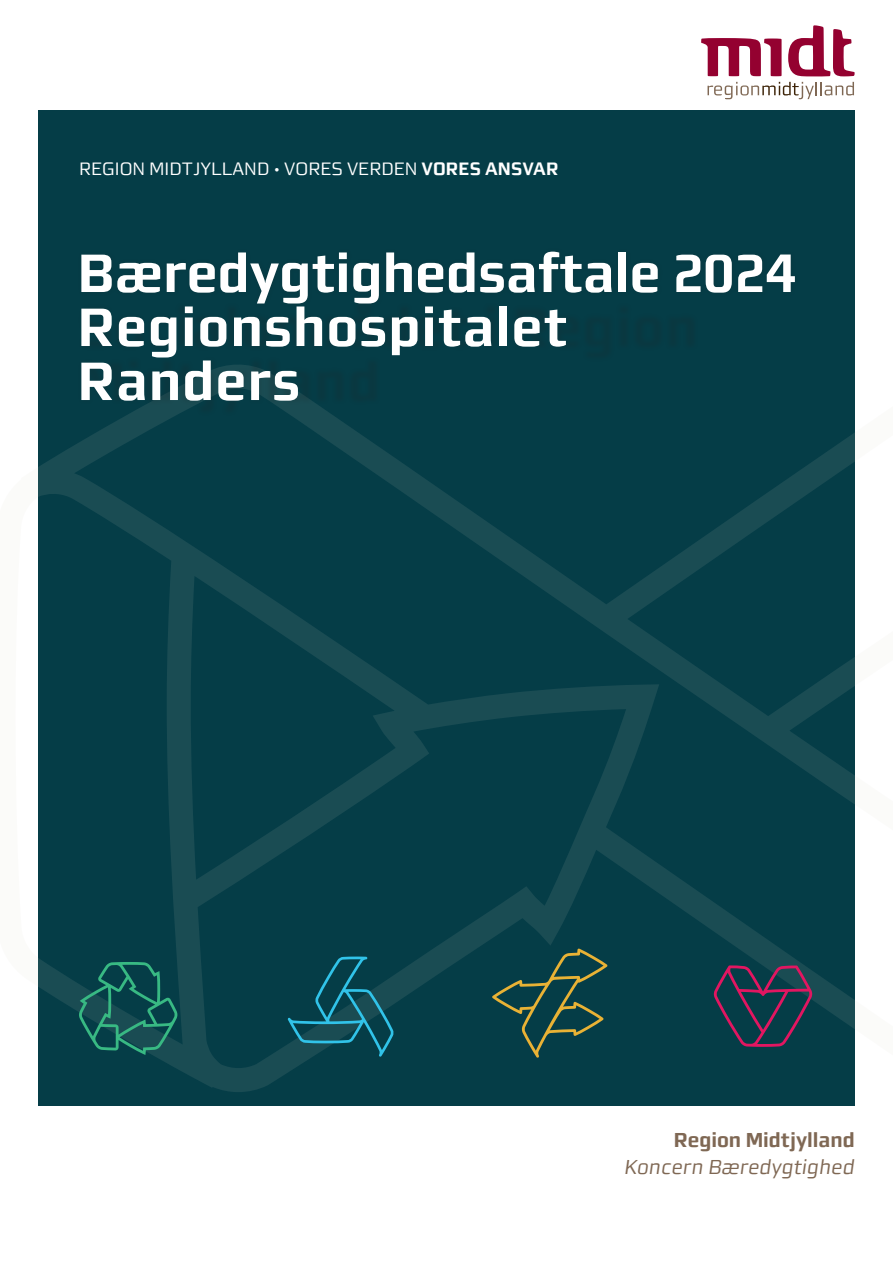
<style>
.page{position:relative;width:893px;height:1263px;background:#fff}
.page>*{position:absolute;margin:0;border:0;box-sizing:border-box;transform-origin:0 0}
.t1{font:700 54px/54px "midtsans";letter-spacing:.01em;color:#fff}
.t2{font:italic 20.25px "midtsans";color:#7f6854}
.t3{font:700 20.25px "midtsans";color:#7f6854}
.t4{font:18px "midtsans";color:#fff}
.s1{font-weight:700}
</style>
<div class="page">
<div style="left:38px;top:111px;width:817px;height:995px;background:#053d47"></div>
<svg style="left:38px;top:417px;width:817px;height:675px"></svg>
<svg style="left:79px;top:962px;width:99px;height:93px"></svg>
<svg style="left:288px;top:956px;width:106px;height:101px"></svg>
<svg style="left:492px;top:948px;width:115px;height:110px"></svg>
<svg style="left:713px;top:965px;width:99px;height:82px"></svg>
<svg style="left:701px;top:25px;width:154px;height:74px"></svg>
<p class="t4" style="left:79px;top:159px;width:481px">REGION MIDTJYLLAND · VORES VERDEN <span class="s1">VORES ANSVAR</span></p>
<h1 class="t1" style="left:78px;top:246px;width:720px">Bæredygtighedsaftale 2024<br>Regionshospitalet<br>Randers</h1>
<p class="t3" style="left:674px;top:1128px;width:182px">Region Midtjylland</p>
<p class="t2" style="left:624px;top:1155px;width:232px">Koncern Bæredygtighed</p>
</div>
